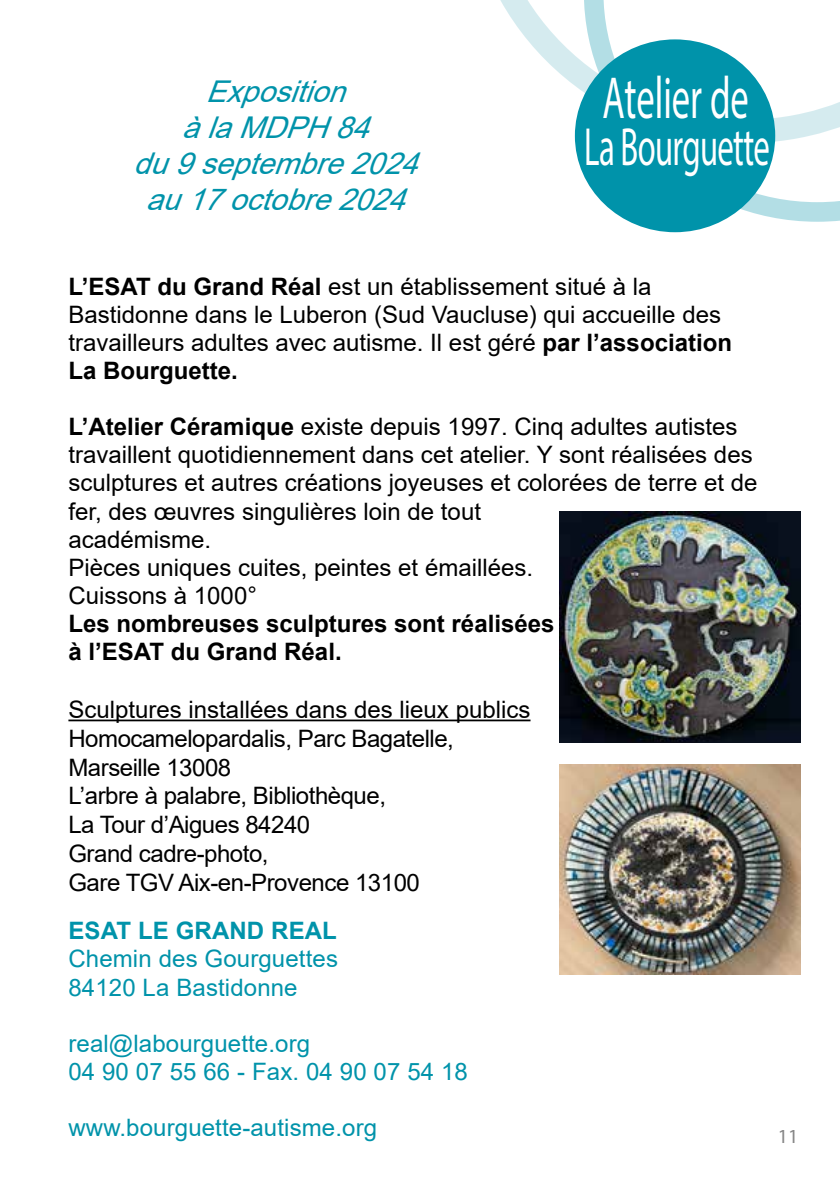
<style>
.page{position:relative;width:840px;height:1191px;background:#fff}
.page>*{position:absolute;margin:0;border:0;box-sizing:border-box;transform-origin:0 0}
.t1{font:59.6px "Myriad Pro";color:#fff;scale:.61 1}
.t2{font:54px "Myriad Pro";letter-spacing:-.02em;color:#fff;scale:.61 1}
.t3{font:italic 30px/36px "Arial";color:#0093aa;text-align:center}
.t4{font:24px/28px "Arial";color:#000}
.t5{font:24px/28.8px "Arial";letter-spacing:-.02em;color:#000}
.t6{font:24px/28px "Arial";letter-spacing:.005em;color:#0093aa}
.t7{font:700 24px/28px "Arial";color:#000}
.t8{font:700 24px "Arial";letter-spacing:.005em;color:#0093aa}
.t9{font:20px "Myriad Pro";color:#878787}
.s1{font-weight:700}
</style>
<div class="page">
<img style="left:559px;top:764px;width:240px;height:210px">
<hr style="left:68px;top:719px;width:462px;height:2px;background:#000">
<svg style="left:616px;top:155px;width:223px;height:76px"></svg>
<svg style="left:500px;top:0;width:339px;height:155px"></svg>
<div style="left:574px;top:39px;width:200px;height:193px;background:#0093aa;border-radius:50%"></div>
<img style="left:559px;top:511px;width:240px;height:232px">
<p class="t3" style="left:133px;top:74px;width:300px">Exposition àlaMDPH84 du9septembre2024 au17octobre2024</p>
<h1 class="t1" style="left:602px;top:62px;width:241px">Atelier de</h1>
<h2 class="t2" style="left:584px;top:113px;width:305px">La Bourguette</h2>
<p class="t4" style="left:68px;top:273px;width:664px"><span class="s1">L’ESAT du Grand Réal</span> est un établissement situé à la Bastidonne dans le Luberon (Sud Vaucluse) qui accueille des travailleurs adultes avec autisme. Il est géré <span class="s1">par l’association La Bourguette.</span></p>
<p class="t4" style="left:68px;top:413px;width:690px"><span class="s1">L’Atelier Céramique</span> existe depuis 1997. Cinq adultes autistes travaillent quotidiennement dans cet atelier. Y sont réalisées des sculptures et autres créations joyeuses et colorées de terre et de fer, des œuvres singulières loin de tout<br>académisme.<br>Pièces uniques cuites, peintes et émaillées.<br>Cuissons à 1000°</p>
<p class="t7" style="left:68px;top:609px;width:487px">Les nombreuses sculptures sont réalisées à l’ESAT du Grand Réal.</p>
<p class="t5" style="left:68px;top:695px;width:463px">Sculptures installées dans des lieux publics<br>Homocamelopardalis, Parc Bagatelle,<br>Marseille 13008<br>L’arbre à palabre, Bibliothèque,<br>La Tour d’Aigues 84240<br>Grand cadre-photo,<br>Gare TGV Aix-en-Provence 13100</p>
<p class="t8" style="left:68px;top:914px;width:270px">ESAT LE GRAND REAL</p>
<p class="t6" style="left:68px;top:945px;width:271px">Chemin des Gourguettes<br>84120 La Bastidonne</p>
<p class="t6" style="left:68px;top:1029px;width:401px">real@labourguette.org<br>04 90 07 55 66 - Fax. 04 90 07 54 18</p>
<p class="t6" style="left:68px;top:1113px;width:310px">www.bourguette-autisme.org</p>
<p class="t9" style="left:777px;top:1124px;width:22px">11</p>
</div>
